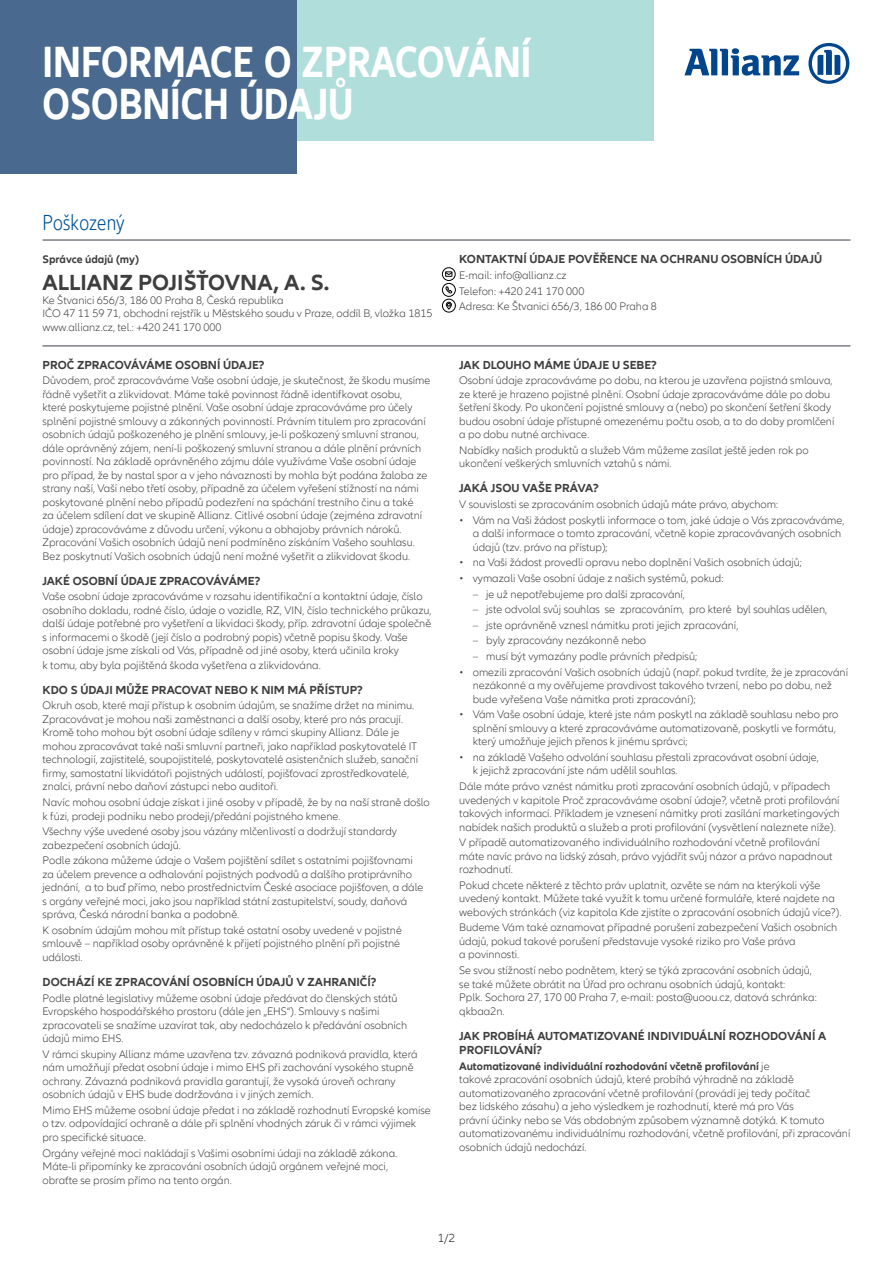
<style>
.page{position:relative;width:893px;height:1263px;background:#fff}
.page>*{position:absolute;margin:0;border:0;box-sizing:border-box;transform-origin:0 0}
.t1{font:700 condensed 45px/42px "Allianz Neo";color:#fff}
.t2{font:700 22.5px "Allianz Neo";color:#3e3e3f}
.t3{font:300 condensed 22.5px "Allianz Neo";letter-spacing:.01em;color:#01529a}
.t4{font:700 12px/14.4px "Allianz Neo";color:#3e3e3f}
.t5{font:300 12px "Allianz Neo";color:#231f20}
.t6{font:300 11.25px/13.5px "Allianz Neo";color:#3e3e3f}
.t7{font:700 11.25px "Allianz Neo";color:#3e3e3f}
.s1{font-weight:700}
</style>
<div class="page">
<div style="left:442px;top:299px;width:13px;height:13px;border:1px solid #000001;border-radius:50%"></div>
<svg style="left:446px;top:302px;width:6px;height:8px"></svg>
<div style="left:442px;top:283px;width:13px;height:14px;border:1px solid #000001;border-radius:50%"></div>
<svg style="left:445px;top:286px;width:7px;height:7px"></svg>
<div style="left:442px;top:267px;width:13px;height:14px;border:1px solid #000001;border-radius:50%"></div>
<svg style="left:445px;top:272px;width:7px;height:4px"></svg>
<hr style="left:43px;top:345px;width:807px;height:2px;background:#7c7f85">
<hr style="left:43px;top:239px;width:807px;height:2px;background:#7c7f85">
<div style="left:276px;top:0;width:377px;height:140px;background:#afdedb"></div>
<div style="left:0;top:0;width:297px;height:173px;background:#496a8e"></div>
<svg style="left:684px;top:48px;width:115px;height:28px"></svg>
<svg style="left:808px;top:43px;width:41px;height:41px"></svg>
<h1 class="t1" style="left:43px;top:42px;width:490px">INFORMACE O ZPRACOVÁNÍ<br>OSOBNÍCH ÚDAJŮ</h1>
<h2 class="t3" style="left:43px;top:210px;width:84px">Poškozený</h2>
<p class="t7" style="left:43px;top:253px;width:98px">Správce údajů (my)</p>
<h2 class="t2" style="left:43px;top:270px;width:288px">ALLIANZ POJIŠŤOVNA, A. S.</h2>
<p class="t6" style="left:43px;top:294px;width:391px">Ke Štvanici 656/3, 186 00 Praha 8, Česká republika<br>IČO 47 11 59 71, obchodní rejstřík u Městského soudu v Praze, oddíl B, vložka 1815 www.allianz.cz, tel.: +420 241 170 000</p>
<p class="t4" style="left:43px;top:358px;width:224px">PROČ ZPRACOVÁVÁME OSOBNÍ ÚDAJE?</p>
<p class="t6" style="left:43px;top:374px;width:389px">Důvodem, proč zpracováváme Vaše osobní údaje, je skutečnost, že škodu musíme řádně vyšetřit a zlikvidovat. Máme také povinnost řádně identifkovat osobu,<br>které poskytujeme pojistné plnění. Vaše osobní údaje zpracováváme pro účely splnění pojistné smlouvy a zákonných povinností. Právním titulem pro zpracování osobních údajů poškozeného je plnění smlouvy, je-li poškozený smluvní stranou, dále oprávněný zájem, není-li poškozený smluvní stranou a dále plnění právních povinností. Na základě oprávněného zájmu dále využíváme Vaše osobní údaje pro případ, že by nastal spor a v jeho návaznosti by mohla být podána žaloba ze strany naší, Vaší nebo třetí osoby, případně za účelem vyřešení stížností na námi poskytované plnění nebo případů podezření na spáchání trestního činu a také<br>za účelem sdílení dat ve skupině Allianz. Citlivé osobní údaje (zejména zdravotní údaje) zpracováváme z důvodu určení, výkonu a obhajoby právních nároků.<br>Zpracování Vašich osobních údajů není podmíněno získáním Vašeho souhlasu.<br>Bez poskytnutí Vašich osobních údajů není možné vyšetřit a zlikvidovat škodu.</p>
<p class="t4" style="left:43px;top:574px;width:219px">JAKÉ OSOBNÍ ÚDAJE ZPRACOVÁVÁME?</p>
<p class="t6" style="left:43px;top:590px;width:391px">Vaše osobní údaje zpracováváme v rozsahu identifikační a kontaktní údaje, číslo osobního dokladu, rodné číslo, údaje o vozidle, RZ, VIN, číslo technického průkazu, další údaje potřebné pro vyšetření a likvidaci škody, příp. zdravotní údaje společně s informacemi o škodě (její číslo a podrobný popis) včetně popisu škody. Vaše osobní údaje jsme získali od Vás, případně od jiné osoby, která učinila kroky<br>k tomu, aby byla pojištěná škoda vyšetřena a zlikvidována.</p>
<p class="t4" style="left:43px;top:683px;width:322px">KDO S ÚDAJI MŮŽE PRACOVAT NEBO K NIM MÁ PŘÍSTUP?</p>
<p class="t6" style="left:43px;top:699px;width:377px">Okruh osob, které mají přístup k osobním údajům, se snažíme držet na minimu.<br>Zpracovávat je mohou naši zaměstnanci a další osoby, které pro nás pracují.<br>Kromě toho mohou být osobní údaje sdíleny v rámci skupiny Allianz. Dále je mohou zpracovávat také naši smluvní partneři, jako například poskytovatelé IT technologií, zajistitelé, soupojistitelé, poskytovatelé asistenčních služeb, sanační firmy, samostatní likvidátoři pojistných událostí, pojišťovací zprostředkovatelé, znalci, právní nebo daňoví zástupci nebo auditoři.</p>
<p class="t6" style="left:43px;top:796px;width:389px">Navíc mohou osobní údaje získat i jiné osoby v případě, že by na naší straně došlo k fúzi, prodeji podniku nebo prodeji/předání pojistného kmene.</p>
<p class="t6" style="left:43px;top:825px;width:356px">Všechny výše uvedené osoby jsou vázány mlčenlivostí a dodržují standardy zabezpečení osobních údajů.</p>
<p class="t6" style="left:43px;top:854px;width:382px">Podle zákona můžeme údaje o Vašem pojištění sdílet s ostatními pojišťovnami za účelem prevence a odhalování pojistných podvodů a dalšího protiprávního jednání, a to buď přímo, nebo prostřednictvím České asociace pojišťoven, a dále s orgány veřejné moci, jako jsou například státní zastupitelství, soudy, daňová správa, Česká národní banka a podobně.</p>
<p class="t6" style="left:43px;top:924px;width:361px">K osobním údajům mohou mít přístup také ostatní osoby uvedené v pojistné smlouvě – například osoby oprávněné k přijetí pojistného plnění při pojistné události.</p>
<p class="t4" style="left:43px;top:975px;width:336px">DOCHÁZÍ KE ZPRACOVÁNÍ OSOBNÍCH ÚDAJŮ V ZAHRANIČÍ?</p>
<p class="t6" style="left:43px;top:991px;width:366px">Podle platné legislativy můžeme osobní údaje předávat do členských států Evropského hospodářského prostoru (dále jen „EHS“). Smlouvy s našimi zpracovateli se snažíme uzavírat tak, aby nedocházelo k předávání osobních údajů mimo EHS.</p>
<p class="t6" style="left:43px;top:1047px;width:377px">V rámci skupiny Allianz máme uzavřena tzv. závazná podniková pravidla, která nám umožňují předat osobní údaje i mimo EHS při zachování vysokého stupně ochrany. Závazná podniková pravidla garantují, že vysoká úroveň ochrany osobních údajů v EHS bude dodržována i v jiných zemích.</p>
<p class="t6" style="left:43px;top:1104px;width:390px">Mimo EHS můžeme osobní údaje předat i na základě rozhodnutí Evropské komise o tzv. odpovídající ochraně a dále při splnění vhodných záruk či v rámci výjimek pro specifické situace.</p>
<p class="t6" style="left:43px;top:1146px;width:356px">Orgány veřejné moci nakládají s Vašimi osobními údaji na základě zákona.<br>Máte-li připomínky ke zpracování osobních údajů orgánem veřejné moci, obraťte se prosím přímo na tento orgán.</p>
<p class="t4" style="left:459px;top:252px;width:364px">KONTAKTNÍ ÚDAJE POVĚŘENCE NA OCHRANU OSOBNÍCH ÚDAJŮ</p>
<p class="t6" style="left:459px;top:268px;width:199px;line-height:15.6px">E-mail: info@allianz.cz<br>Telefon: +420 241 170 000<br>Adresa: Ke Štvanici 656/3, 186 00 Praha 8</p>
<p class="t4" style="left:459px;top:358px;width:199px">JAK DLOUHO MÁME ÚDAJE U SEBE?</p>
<p class="t6" style="left:459px;top:374px;width:377px">Osobní údaje zpracováváme po dobu, na kterou je uzavřena pojistná smlouva, ze které je hrazeno pojistné plnění. Osobní údaje zpracováváme dále po dobu šetření škody. Po ukončení pojistné smlouvy a (nebo) po skončení šetření škody budou osobní údaje přístupné omezenému počtu osob, a to do doby promlčení a po dobu nutné archivace.</p>
<p class="t6" style="left:459px;top:444px;width:351px">Nabídky našich produktů a služeb Vám můžeme zasílat ještě jeden rok po ukončení veškerých smluvních vztahů s námi.</p>
<p class="t4" style="left:459px;top:481px;width:141px">JAKÁ JSOU VAŠE PRÁVA?</p>
<p class="t6" style="left:459px;top:498px;width:321px">V souvislosti se zpracováním osobních údajů máte právo, abychom:</p>
<p class="t6" style="left:473px;top:513px;width:373px;text-indent:-14px">• Vám na Vaši žádost poskytli informace o tom, jaké údaje o Vás zpracováváme, a další informace o tomto zpracování, včetně kopie zpracovávaných osobních údajů (tzv. právo na přístup);</p>
<p class="t6" style="left:459px;top:556px;width:344px">• na Vaši žádost provedli opravu nebo doplnění Vašich osobních údajů;</p>
<p class="t6" style="left:459px;top:572px;width:266px">• vymazali Vaše osobní údaje z našich systémů, pokud:</p>
<p class="t6" style="left:473px;top:587px;width:214px">– je už nepotřebujeme pro další zpracování,</p>
<p class="t6" style="left:473px;top:603px;width:356px">– jste odvolal svůj souhlas se zpracováním, pro které byl souhlas udělen,</p>
<p class="t6" style="left:473px;top:619px;width:267px">– jste oprávněně vznesl námitku proti jejich zpracování,</p>
<p class="t6" style="left:473px;top:634px;width:175px">– byly zpracovány nezákonně nebo</p>
<p class="t6" style="left:473px;top:650px;width:226px">– musí být vymazány podle právních předpisů;</p>
<p class="t6" style="left:473px;top:665px;width:377px;text-indent:-14px">• omezili zpracování Vašich osobních údajů (např. pokud tvrdíte, že je zpracování nezákonné a my ověřujeme pravdivost takového tvrzení, nebo po dobu, než bude vyřešena Vaše námitka proti zpracování);</p>
<p class="t6" style="left:473px;top:708px;width:367px;text-indent:-14px">• Vám Vaše osobní údaje, které jste nám poskytl na základě souhlasu nebo pro splnění smlouvy a které zpracováváme automatizovaně, poskytli ve formátu, který umožňuje jejich přenos k jinému správci;</p>
<p class="t6" style="left:473px;top:751px;width:348px;text-indent:-14px">• na základě Vašeho odvolání souhlasu přestali zpracovávat osobní údaje, k jejichž zpracování jste nám udělil souhlas.</p>
<p class="t6" style="left:459px;top:780px;width:382px">Dále máte právo vznést námitku proti zpracování osobních údajů, v případech uvedených v kapitole Proč zpracováváme osobní údaje?, včetně proti profilování takových informací. Příkladem je vznesení námitky proti zasílání marketingových nabídek našich produktů a služeb a proti profilování (vysvětlení naleznete níže).</p>
<p class="t6" style="left:459px;top:836px;width:375px">V případě automatizovaného individuálního rozhodování včetně profilování máte navíc právo na lidský zásah, právo vyjádřit svůj názor a právo napadnout rozhodnutí.</p>
<p class="t6" style="left:459px;top:879px;width:384px">Pokud chcete některé z těchto práv uplatnit, ozvěte se nám na kterýkoli výše uvedený kontakt. Můžete také využít k tomu určené formuláře, které najdete na webových stránkách (viz kapitola Kde zjistíte o zpracování osobních údajů více?).</p>
<p class="t6" style="left:459px;top:921px;width:380px">Budeme Vám také oznamovat případné porušení zabezpečení Vašich osobních údajů, pokud takové porušení představuje vysoké riziko pro Vaše práva<br>a povinnosti.</p>
<p class="t6" style="left:459px;top:964px;width:359px">Se svou stížností nebo podnětem, který se týká zpracování osobních údajů, se také můžete obrátit na Úřad pro ochranu osobních údajů, kontakt:<br>Pplk. Sochora 27, 170 00 Praha 7, e-mail: posta@uoou.cz, datová schránka: qkbaa2n.</p>
<p class="t4" style="left:459px;top:1029px;width:369px">JAK PROBÍHÁ AUTOMATIZOVANÉ INDIVIDUÁLNÍ ROZHODOVÁNÍ A<br>PROFILOVÁNÍ?</p>
<p class="t6" style="left:459px;top:1059px;width:393px"><span class="s1">Automatizované individuální rozhodování včetně profilování</span> je<br>takové zpracování osobních údajů, které probíhá výhradně na základě automatizovaného zpracování včetně profilování (provádí jej tedy počítač<br>bez lidského zásahu) a jeho výsledkem je rozhodnutí, které má pro Vás<br>právní účinky nebo se Vás obdobným způsobem významně dotýká. K tomuto automatizovanému individuálnímu rozhodování, včetně profilování, při zpracování osobních údajů nedochází.</p>
<p class="t5" style="left:438px;top:1231px;width:19px">1/2</p>
</div>
